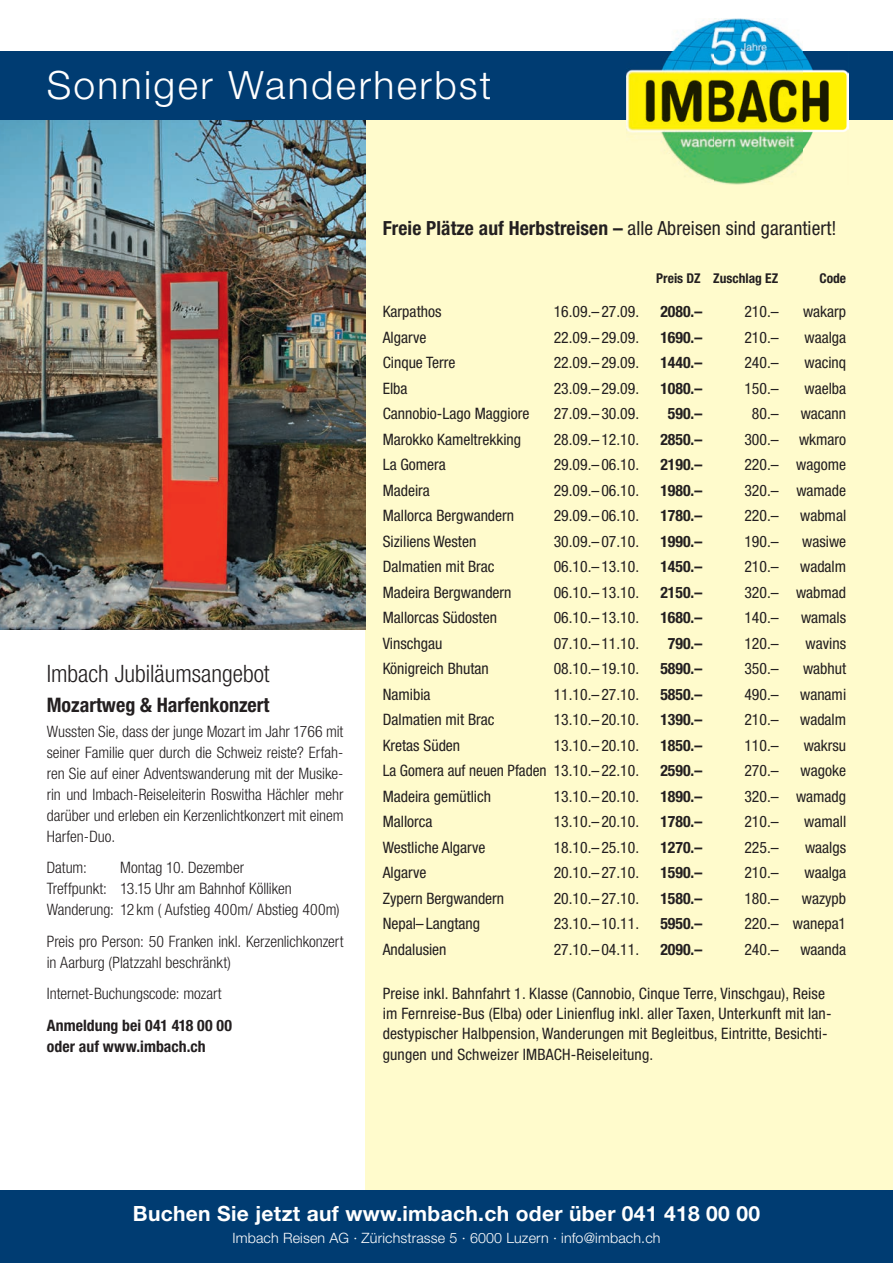
<style>
.page{position:relative;width:893px;height:1263px;background:#fff}
.page>*{position:absolute;margin:0;border:0;box-sizing:border-box;transform-origin:0 0}
.t1{font:300 39px "Helvetica Neue LT Std";letter-spacing:.06em;color:#fff}
.t2{font:300 condensed 24px "Helvetica Neue LT Std";color:#231f20}
.t3{font:700 21px "Helvetica Neue LT Std";letter-spacing:.015em;color:#fff}
.t4{font:700 condensed 20.1px "Helvetica Neue LT Std";color:#231f20}
.t5{font:700 condensed 19.5px "Helvetica Neue LT Std";letter-spacing:.005em;color:#231f20}
.t6{font:condensed 15.75px/20.2px "Helvetica Neue LT Std";color:#231f20}
.t7{font:300 condensed 15.75px/21px "Helvetica Neue LT Std";color:#231f20}
.t8{font:700 condensed 15.75px/21px "Helvetica Neue LT Std";color:#231f20}
.t9{font:300 14.25px "Helvetica Neue LT Std";letter-spacing:.01em;color:#fff}
.t10{font:700 condensed 13.5px "Helvetica Neue LT Std";color:#231f20}
.s1{font-weight:400}
</style>
<div class="page">
<div style="left:366px;top:119px;width:527px;height:1086px;background:#fffbcc"></div>
<div style="left:0;top:1191px;width:893px;height:72px;background:#003c72"></div>
<img style="left:0;top:119px;width:366px;height:511px">
<div style="left:0;top:51px;width:893px;height:68px;background:#003c72"></div>
<img style="left:626px;top:18px;width:222px;height:166px">
<h1 class="t1" style="left:47px;top:61px;width:446px">Sonniger Wanderherbst</h1>
<h2 class="t2" style="left:47px;top:659px;width:224px">Imbach Jubiläumsangebot</h2>
<p class="t4" style="left:47px;top:692px;width:224px">Mozartweg &amp; Harfenkonzert</p>
<p class="t7" style="left:47px;top:721px;width:298px;text-align:justify">Wussten Sie, dass der junge Mozart im Jahr 1766 mit seiner Familie quer durch die Schweiz reiste? Erfah&shy;ren Sie auf einer Adventswanderung mit der Musike&shy;rin und Imbach-Reiseleiterin Roswitha Hächler mehr darüber und erleben ein Kerzenlichtkonzert mit einem Harfen-Duo.</p>
<p class="t7" style="left:47px;top:857px;width:42px">Datum:</p>
<p class="t7" style="left:47px;top:857px;width:295px;text-indent:74px">Montag 10. Dezember<br>Treffpunkt: 13.15 Uhr am Bahnhof Kölliken<br>Wanderung: 12 km ( Aufstieg 400m/ Abstieg 400m)</p>
<p class="t7" style="left:47px;top:931px;width:298px">Preis pro Person: 50 Franken inkl. Kerzenlichkonzert in Aarburg (Platzzahl beschränkt)</p>
<p class="t7" style="left:47px;top:983px;width:176px">Internet-Buchungscode: mozart</p>
<p class="t8" style="left:47px;top:1014px;width:187px">Anmeldung bei 041 418 00 00 oder auf www.imbach.ch</p>
<p class="t5" style="left:383px;top:216px;width:455px">Freie Plätze auf Herbstreisen – <span class="s1">alle Abreisen sind garantiert!</span></p>
<p class="t10" style="left:656px;top:270px;width:123px">Preis DZ Zuschlag EZ</p>
<p class="t10" style="left:819px;top:270px;width:28px">Code</p>
<p class="t6" style="left:383px;top:301px;width:60px">Karpathos</p>
<p class="t6" style="left:554px;top:301px;width:87px">16.09.– 27.09.</p>
<p class="t8" style="left:660px;top:301px;width:43px">2080.–</p>
<p class="t6" style="left:744px;top:301px;width:36px">210.–</p>
<p class="t6" style="left:803px;top:301px;width:45px">wakarp</p>
<p class="t6" style="left:383px;top:327px;width:45px">Algarve</p>
<p class="t6" style="left:554px;top:327px;width:87px">22.09.– 29.09.</p>
<p class="t8" style="left:660px;top:326px;width:43px">1690.–</p>
<p class="t6" style="left:744px;top:327px;width:36px">210.–</p>
<p class="t6" style="left:804px;top:327px;width:43px">waalga</p>
<p class="t6" style="left:383px;top:352px;width:74px">Cinque Terre</p>
<p class="t6" style="left:554px;top:352px;width:87px">22.09.– 29.09.</p>
<p class="t8" style="left:660px;top:352px;width:43px">1440.–</p>
<p class="t6" style="left:744px;top:352px;width:36px">240.–</p>
<p class="t6" style="left:804px;top:352px;width:43px">wacinq</p>
<p class="t6" style="left:383px;top:378px;width:26px">Elba</p>
<p class="t6" style="left:554px;top:378px;width:87px">23.09.– 29.09.</p>
<p class="t8" style="left:660px;top:377px;width:43px">1080.–</p>
<p class="t6" style="left:744px;top:378px;width:36px">150.–</p>
<p class="t6" style="left:804px;top:378px;width:43px">waelba</p>
<p class="t6" style="left:383px;top:403px;width:148px">Cannobio-Lago Maggiore</p>
<p class="t6" style="left:554px;top:403px;width:87px">27.09.– 30.09.</p>
<p class="t8" style="left:668px;top:403px;width:36px">590.–</p>
<p class="t6" style="left:752px;top:403px;width:28px">80.–</p>
<p class="t6" style="left:801px;top:403px;width:47px">wacann</p>
<p class="t6" style="left:383px;top:429px;width:140px">Marokko Kameltrekking</p>
<p class="t6" style="left:554px;top:429px;width:87px">28.09.– 12.10.</p>
<p class="t8" style="left:660px;top:428px;width:43px">2850.–</p>
<p class="t6" style="left:744px;top:429px;width:36px">300.–</p>
<p class="t6" style="left:799px;top:429px;width:49px">wkmaro</p>
<p class="t6" style="left:383px;top:454px;width:65px">La Gomera</p>
<p class="t6" style="left:554px;top:454px;width:87px">29.09.– 06.10.</p>
<p class="t8" style="left:660px;top:454px;width:43px">2190.–</p>
<p class="t6" style="left:744px;top:454px;width:103px">220.– wagome</p>
<p class="t6" style="left:383px;top:480px;width:49px">Madeira</p>
<p class="t6" style="left:554px;top:480px;width:87px">29.09.– 06.10.</p>
<p class="t8" style="left:660px;top:479px;width:43px">1980.–</p>
<p class="t6" style="left:744px;top:480px;width:103px">320.– wamade</p>
<p class="t6" style="left:383px;top:505px;width:133px">Mallorca Bergwandern</p>
<p class="t6" style="left:554px;top:505px;width:87px">29.09.– 06.10.</p>
<p class="t8" style="left:660px;top:505px;width:43px">1780.–</p>
<p class="t6" style="left:744px;top:505px;width:36px">220.–</p>
<p class="t6" style="left:800px;top:505px;width:48px">wabmal</p>
<p class="t6" style="left:383px;top:531px;width:95px">Siziliens Westen</p>
<p class="t6" style="left:554px;top:531px;width:87px">30.09.– 07.10.</p>
<p class="t8" style="left:660px;top:530px;width:43px">1990.–</p>
<p class="t6" style="left:744px;top:531px;width:36px">190.–</p>
<p class="t6" style="left:802px;top:531px;width:46px">wasiwe</p>
<p class="t6" style="left:383px;top:556px;width:113px">Dalmatien mit Brac</p>
<p class="t6" style="left:554px;top:556px;width:87px">06.10.– 13.10.</p>
<p class="t8" style="left:660px;top:556px;width:43px">1450.–</p>
<p class="t6" style="left:744px;top:556px;width:36px">210.–</p>
<p class="t6" style="left:800px;top:556px;width:48px">wadalm</p>
<p class="t6" style="left:383px;top:582px;width:130px">Madeira Bergwandern</p>
<p class="t6" style="left:554px;top:582px;width:87px">06.10.– 13.10.</p>
<p class="t8" style="left:660px;top:581px;width:43px">2150.–</p>
<p class="t6" style="left:744px;top:582px;width:103px">320.– wabmad</p>
<p class="t6" style="left:383px;top:607px;width:116px">Mallorcas Südosten</p>
<p class="t6" style="left:554px;top:607px;width:87px">06.10.– 13.10.</p>
<p class="t8" style="left:660px;top:607px;width:43px">1680.–</p>
<p class="t6" style="left:744px;top:607px;width:36px">140.–</p>
<p class="t6" style="left:801px;top:607px;width:47px">wamals</p>
<p class="t6" style="left:383px;top:633px;width:61px">Vinschgau</p>
<p class="t6" style="left:554px;top:633px;width:87px">07.10.– 11.10.</p>
<p class="t8" style="left:668px;top:632px;width:36px">790.–</p>
<p class="t6" style="left:744px;top:633px;width:36px">120.–</p>
<p class="t6" style="left:805px;top:633px;width:42px">wavins</p>
<p class="t6" style="left:383px;top:658px;width:108px">Königreich Bhutan</p>
<p class="t6" style="left:554px;top:658px;width:87px">08.10.– 19.10.</p>
<p class="t8" style="left:660px;top:658px;width:43px">5890.–</p>
<p class="t6" style="left:744px;top:658px;width:36px">350.–</p>
<p class="t6" style="left:803px;top:658px;width:45px">wabhut</p>
<p class="t6" style="left:383px;top:684px;width:49px">Namibia</p>
<p class="t6" style="left:554px;top:684px;width:87px">11.10.– 27.10.</p>
<p class="t8" style="left:660px;top:683px;width:43px">5850.–</p>
<p class="t6" style="left:744px;top:684px;width:36px">490.–</p>
<p class="t6" style="left:800px;top:684px;width:48px">wanami</p>
<p class="t6" style="left:383px;top:709px;width:113px">Dalmatien mit Brac</p>
<p class="t6" style="left:554px;top:709px;width:87px">13.10.– 20.10.</p>
<p class="t8" style="left:660px;top:709px;width:43px">1390.–</p>
<p class="t6" style="left:744px;top:709px;width:36px">210.–</p>
<p class="t6" style="left:800px;top:709px;width:48px">wadalm</p>
<p class="t6" style="left:383px;top:735px;width:79px">Kretas Süden</p>
<p class="t6" style="left:554px;top:735px;width:87px">13.10.– 20.10.</p>
<p class="t8" style="left:660px;top:734px;width:43px">1850.–</p>
<p class="t6" style="left:744px;top:735px;width:36px">110.–</p>
<p class="t6" style="left:804px;top:735px;width:44px">wakrsu</p>
<p class="t6" style="left:383px;top:760px;width:258px">La Gomera auf neuen Pfaden 13.10.– 22.10.</p>
<p class="t8" style="left:660px;top:760px;width:43px">2590.–</p>
<p class="t6" style="left:744px;top:760px;width:36px">270.–</p>
<p class="t6" style="left:801px;top:760px;width:47px">wagoke</p>
<p class="t6" style="left:383px;top:786px;width:110px">Madeira gemütlich</p>
<p class="t6" style="left:554px;top:786px;width:87px">13.10.– 20.10.</p>
<p class="t8" style="left:660px;top:785px;width:43px">1890.–</p>
<p class="t6" style="left:744px;top:786px;width:103px">320.– wamadg</p>
<p class="t6" style="left:383px;top:811px;width:51px">Mallorca</p>
<p class="t6" style="left:554px;top:811px;width:87px">13.10.– 20.10.</p>
<p class="t8" style="left:660px;top:811px;width:43px">1780.–</p>
<p class="t6" style="left:744px;top:811px;width:36px">210.–</p>
<p class="t6" style="left:804px;top:811px;width:43px">wamall</p>
<p class="t6" style="left:383px;top:837px;width:104px">Westliche Algarve</p>
<p class="t6" style="left:554px;top:837px;width:87px">18.10.– 25.10.</p>
<p class="t8" style="left:660px;top:836px;width:43px">1270.–</p>
<p class="t6" style="left:744px;top:837px;width:36px">225.–</p>
<p class="t6" style="left:805px;top:837px;width:43px">waalgs</p>
<p class="t6" style="left:383px;top:862px;width:45px">Algarve</p>
<p class="t6" style="left:554px;top:862px;width:87px">20.10.– 27.10.</p>
<p class="t8" style="left:660px;top:862px;width:43px">1590.–</p>
<p class="t6" style="left:744px;top:862px;width:36px">210.–</p>
<p class="t6" style="left:804px;top:862px;width:43px">waalga</p>
<p class="t6" style="left:383px;top:888px;width:123px">Zypern Bergwandern</p>
<p class="t6" style="left:554px;top:888px;width:87px">20.10.– 27.10.</p>
<p class="t8" style="left:660px;top:887px;width:43px">1580.–</p>
<p class="t6" style="left:744px;top:888px;width:36px">180.–</p>
<p class="t6" style="left:802px;top:888px;width:46px">wazypb</p>
<p class="t6" style="left:383px;top:913px;width:99px">Nepal– Langtang</p>
<p class="t6" style="left:554px;top:913px;width:87px">23.10.– 10.11.</p>
<p class="t8" style="left:660px;top:913px;width:43px">5950.–</p>
<p class="t6" style="left:744px;top:913px;width:103px">220.– wanepa1</p>
<p class="t6" style="left:383px;top:939px;width:65px">Andalusien</p>
<p class="t6" style="left:554px;top:939px;width:87px">27.10.– 04.11.</p>
<p class="t8" style="left:660px;top:938px;width:43px">2090.–</p>
<p class="t6" style="left:744px;top:939px;width:36px">240.–</p>
<p class="t6" style="left:800px;top:939px;width:47px">waanda</p>
<p class="t6" style="left:383px;top:983px;width:450px">Preise inkl. Bahnfahrt 1. Klasse (Cannobio, Cinque Terre, Vinschgau), Reise im Fernreise-Bus (Elba) oder Linienflug inkl. aller Taxen, Unterkunft mit lan&shy;destypischer Halbpension, Wanderungen mit Begleitbus, Eintritte, Besichti&shy;gungen und Schweizer IMBACH-Reiseleitung.</p>
<h3 class="t3" style="left:133px;top:1200px;width:629px">Buchen Sie jetzt auf www.imbach.ch oder über 041 418 00 00</h3>
<p class="t9" style="left:232px;top:1229px;width:430px">Imbach Reisen AG · Zürichstrasse 5 · 6000 Luzern · info@imbach.ch</p>
</div>
